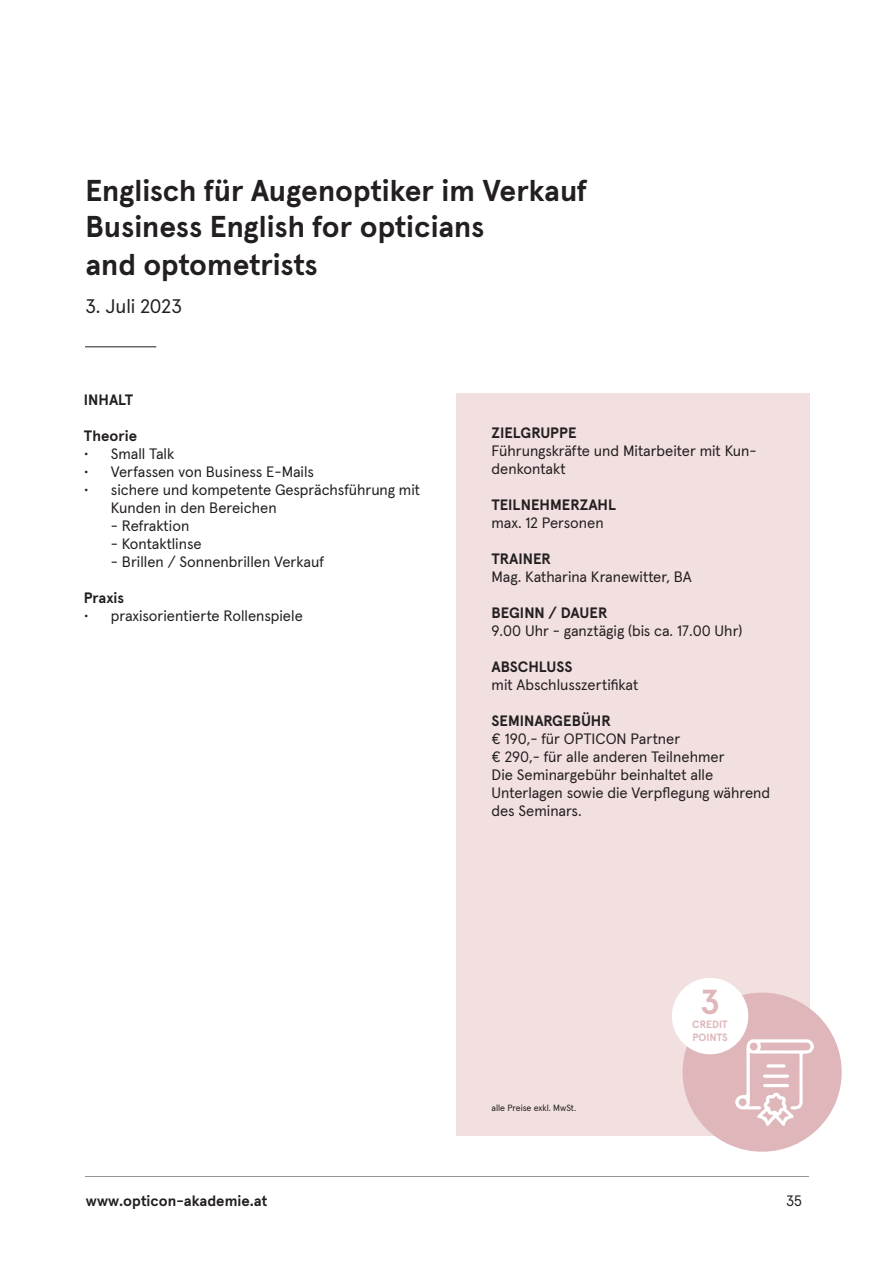
<style>
.page{position:relative;width:893px;height:1263px;background:#fff}
.page>*{position:absolute;margin:0;border:0;box-sizing:border-box;transform-origin:0 0}
.t1{font:700 34.5px "Apercu";color:#dfb7ba}
.t2{font:700 30px/36.9px "Apercu";letter-spacing:-.005em;color:#231f20}
.t3{font:19.5px "Apercu";color:#231f20}
.t4{font:15px/18px "Apercu";color:#231f20}
.t5{font:700 15px "Apercu";color:#231f20}
.t6{font:700 10.5px/13.5px "Apercu";letter-spacing:-.005em;color:#dfb7ba}
.t7{font:9px "Apercu";letter-spacing:-.005em;color:#231f20}
</style>
<div class="page">
<hr style="left:85px;top:1176px;width:723px;height:1px;background:#939598">
<div style="left:456px;top:393px;width:354px;height:742px;background:#f2dfe0"></div>
<div style="left:682px;top:992px;width:160px;height:160px;background:#dfb7ba;border-radius:50%"></div>
<div style="left:672px;top:978px;width:76px;height:76px;background:#fff;border-radius:50%"></div>
<hr style="left:85px;top:346px;width:71px;height:1px;background:#231f20">
<svg style="left:735px;top:1039px;width:79px;height:87px"></svg>
<h2 class="t2" style="left:85px;top:170px;width:504px">Englisch für Augenoptiker im Verkauf<br>Business English for opticians<br>and optometrists</h2>
<h3 class="t3" style="left:85px;top:292px;width:98px">3. Juli 2023</h3>
<p class="t5" style="left:84px;top:388px;width:51px">INHALT</p>
<p class="t5" style="left:84px;top:424px;width:55px">Theorie</p>
<p class="t4" style="left:84px;top:443px;width:92px">• Small Talk</p>
<p class="t4" style="left:84px;top:461px;width:232px">• Verfassen von Business E-Mails</p>
<p class="t4" style="left:111px;top:479px;width:311px;text-indent:-27px">• sichere und kompetente Gesprächsführung mit<br>Kunden in den Bereichen</p>
<p class="t4" style="left:111px;top:515px;width:80px">- Refraktion</p>
<p class="t4" style="left:111px;top:533px;width:92px">- Kontaktlinse</p>
<p class="t4" style="left:111px;top:551px;width:215px">- Brillen / Sonnenbrillen Verkauf</p>
<p class="t5" style="left:84px;top:586px;width:42px">Praxis</p>
<p class="t4" style="left:84px;top:605px;width:220px">• praxisorientierte Rollenspiele</p>
<p class="t5" style="left:492px;top:421px;width:87px">ZIELGRUPPE</p>
<p class="t4" style="left:492px;top:440px;width:267px">Führungskräfte und Mitarbeiter mit Kun&shy;denkontakt</p>
<p class="t5" style="left:492px;top:493px;width:126px">TEILNEHMERZAHL</p>
<p class="t4" style="left:492px;top:512px;width:114px">max. 12 Personen</p>
<p class="t5" style="left:492px;top:547px;width:61px">TRAINER</p>
<p class="t4" style="left:492px;top:566px;width:202px">Mag. Katharina Kranewitter, BA</p>
<p class="t5" style="left:492px;top:601px;width:117px">BEGINN / DAUER</p>
<p class="t4" style="left:492px;top:620px;width:252px">9.00 Uhr - ganztägig (bis ca. 17.00 Uhr)</p>
<p class="t5" style="left:492px;top:655px;width:82px">ABSCHLUSS</p>
<p class="t4" style="left:492px;top:674px;width:148px">mit Abschlusszertifikat</p>
<p class="t5" style="left:492px;top:709px;width:121px">SEMINARGEBÜHR</p>
<p class="t4" style="left:492px;top:728px;width:280px">€ 190,- für OPTICON Partner<br>€ 290,- für alle anderen Teilnehmer<br>Die Seminargebühr beinhaltet alle<br>Unterlagen sowie die Verpflegung während des Seminars.</p>
<h1 class="t1" style="left:700px;top:975px;width:21px">3</h1>
<p class="t7" style="left:492px;top:1101px;width:86px">alle Preise exkl. MwSt.</p>
<p class="t6" style="left:692px;top:1016px;width:37px">CREDIT<br>POINTS</p>
<p class="t5" style="left:86px;top:1189px;width:183px">www.opticon-akademie.at</p>
<p class="t4" style="left:786px;top:1190px;width:17px">35</p>
</div>
